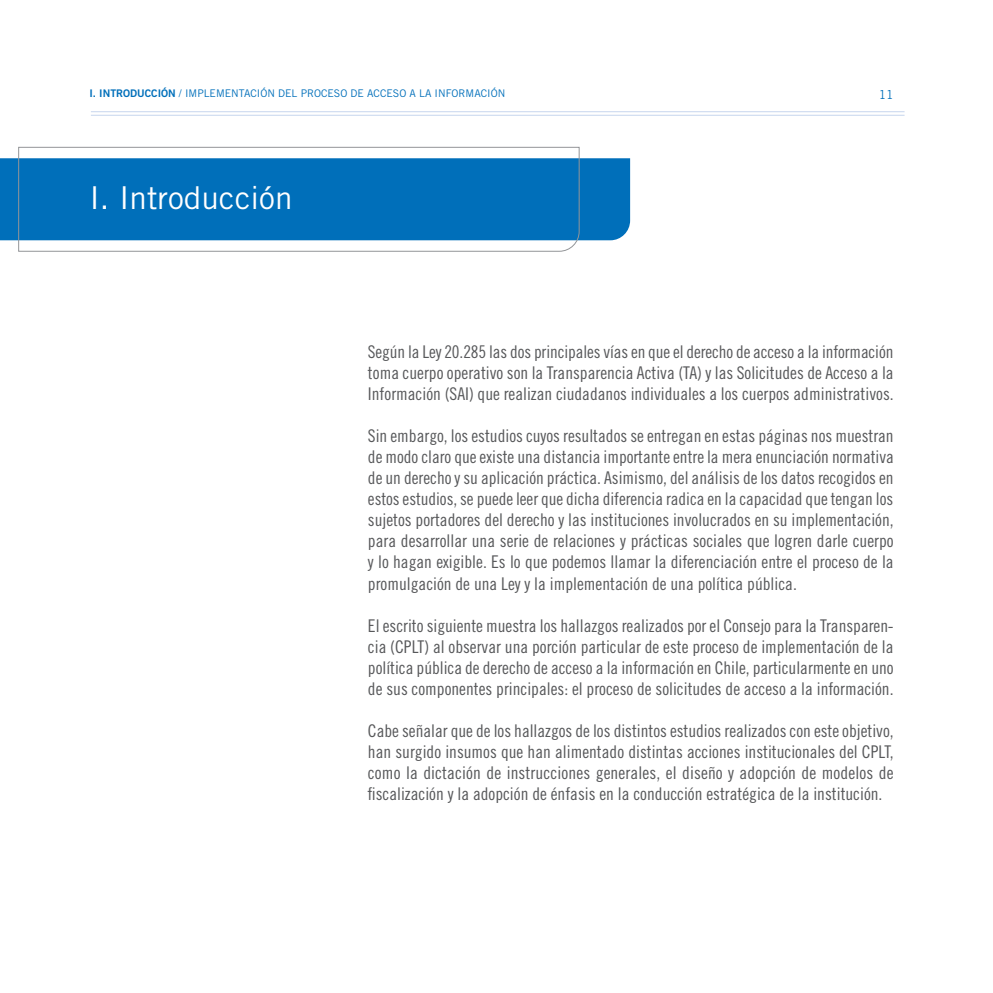
<style>
.page{position:relative;width:993px;height:993px;background:#fff}
.page>*{position:absolute;margin:0;border:0;box-sizing:border-box;transform-origin:0 0}
.t1{font:31.5px "Trade Gothic LT Std";color:#fff}
.t2{font:17.5px/21px "Trade Gothic LT Std Cn 18";color:#57585a;text-align:justify}
.t3{font:12.25px "Trade Gothic";color:#006fba}
.t4{font:10.5px "Trade Gothic LT Std";color:#006fba}
.s1{font-family:"Trade Gothic LT Std Bd 2"}
</style>
<div class="page">
<hr style="left:91px;top:115px;width:813px;height:1px;background:#c6d5ed">
<hr style="left:91px;top:111px;width:813px;height:1px;background:#c6d5ed">
<div style="left:0;top:158px;width:630px;height:82px;background:#006fba"></div>
<svg style="left:18px;top:147px;width:561px;height:104px"></svg>
<p class="t4" style="left:89px;top:87px;width:417px"><span class="s1">I. INTRODUCCIÓN</span> / IMPLEMENTACIÓN DEL PROCESO DE ACCESO A LA INFORMACIÓN</p>
<p class="t1" style="left:89px;top:179px;width:204px">I. Introducción</p>
<p class="t3" style="left:878px;top:87px;width:16px">11</p>
<p class="t2" style="left:368px;top:341px;width:527px">Según la Ley 20.285 las dos principales vías en que el derecho de acceso a la información toma cuerpo operativo son la Transparencia Activa (TA) y las Solicitudes de Acceso a la Información (SAI) que realizan ciudadanos individuales a los cuerpos administrativos.</p>
<p class="t2" style="left:368px;top:425px;width:527px">Sin embargo, los estudios cuyos resultados se entregan en estas páginas nos muestran de modo claro que existe una distancia importante entre la mera enunciación normativa de un derecho y su aplicación práctica. Asimismo, del análisis de los datos recogidos en estos estudios, se puede leer que dicha diferencia radica en la capacidad que tengan los sujetos portadores del derecho y las instituciones involucrados en su implementación, para desarrollar una serie de relaciones y prácticas sociales que logren darle cuerpo y lo hagan exigible. Es lo que podemos llamar la diferenciación entre el proceso de la promulgación de una Ley y la implementación de una política pública.</p>
<p class="t2" style="left:368px;top:614px;width:527px">El escrito siguiente muestra los hallazgos realizados por el Consejo para la Transparen&shy;cia (CPLT) al observar una porción particular de este proceso de implementación de la política pública de derecho de acceso a la información en Chile, particularmente en uno de sus componentes principales: el proceso de solicitudes de acceso a la información.</p>
<p class="t2" style="left:368px;top:719px;width:527px">Cabe señalar que de los hallazgos de los distintos estudios realizados con este objetivo, han surgido insumos que han alimentado distintas acciones institucionales del CPLT, como la dictación de instrucciones generales, el diseño y adopción de modelos de fiscalización y la adopción de énfasis en la conducción estratégica de la institución.</p>
</div>
